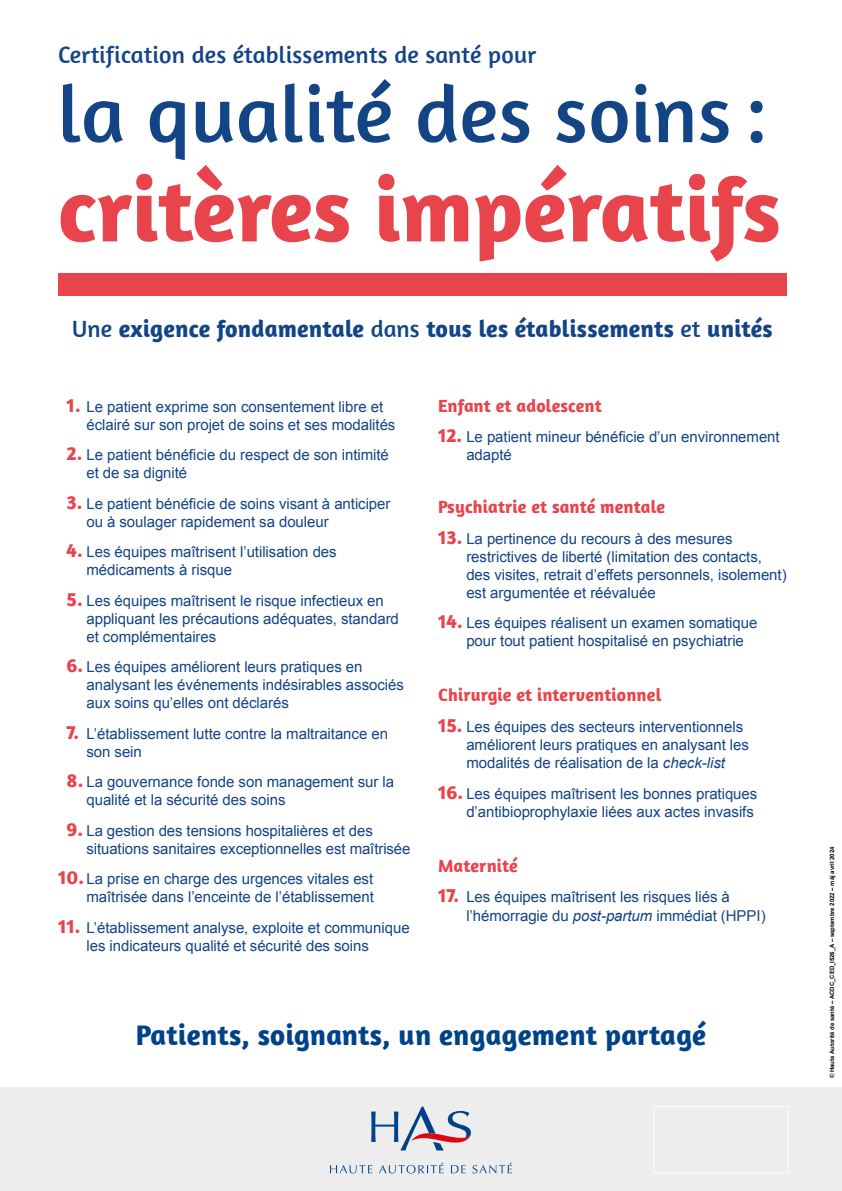
<style>
.page{position:relative;width:842px;height:1191px;background:#fff}
.page>*{position:absolute;margin:0;border:0;box-sizing:border-box;transform-origin:0 0}
.t1{font:700 90.9px "Amaranth";color:#e7454b}
.t2{font:81px "Amaranth";letter-spacing:.01em;color:#134486}
.t3{font:700 29px "Amaranth";letter-spacing:.01em;color:#004289}
.t4{font:700 24px "Amaranth";letter-spacing:.01em;color:#134486}
.t5{font:24px "Amaranth";letter-spacing:.01em;color:#134486}
.t6{font:700 18px "Amaranth";letter-spacing:.01em;color:#e7454b}
.t7{font:15px/18px "Arial";letter-spacing:-.005em;color:#134486}
.t8{font:700 5.9px "Arial";color:#000}
.s1{font-weight:400}
.s2{font-family:"Amaranth";font-weight:700;font-size:20px;color:#e7454b}
.s3{font-style:italic}
</style>
<div class="page">
<div style="left:0;top:1087px;width:842px;height:104px;background:#ededed"></div>
<svg style="left:330px;top:1165px;width:42px;height:8px"></svg>
<svg style="left:379px;top:1162px;width:65px;height:11px"></svg>
<svg style="left:451px;top:1165px;width:15px;height:8px"></svg>
<svg style="left:472px;top:1162px;width:40px;height:11px"></svg>
<svg style="left:371px;top:1106px;width:100px;height:44px"></svg>
<div style="left:653px;top:1106px;width:136px;height:67px;border:1px solid #fff"></div>
<div style="left:58px;top:273px;width:729px;height:23px;background:#e7454b"></div>
<p class="t5" style="left:58px;top:41px;width:480px">Certification des établissements de santé pour</p>
<p class="t2" style="left:58px;top:67px;width:710px">la qualité des soins :</p>
<p class="t1" style="left:58px;top:153px;width:724px">critères impératifs</p>
<p class="t4" style="left:72px;top:314px;width:702px"><span class="s1">Une</span> exigence fondamentale <span class="s1">dans</span> tous les établissements <span class="s1">et</span> unités</p>
<p class="t7" style="left:86px;top:397px;width:310px;text-indent:-20px"><span class="s2">1.</span> Le patient exprime son consentement libre et éclairé sur son projet de soins et ses modalités</p>
<p class="t7" style="left:86px;top:446px;width:304px;text-indent:-20px"><span class="s2">2.</span> Le patient bénéficie du respect de son intimité et de sa dignité</p>
<p class="t7" style="left:86px;top:494px;width:306px;text-indent:-20px"><span class="s2">3.</span> Le patient bénéficie de soins visant à anticiper ou à soulager rapidement sa douleur</p>
<p class="t7" style="left:86px;top:543px;width:252px;text-indent:-20px"><span class="s2">4.</span> Les équipes maîtrisent l’utilisation des médicaments à risque</p>
<p class="t7" style="left:86px;top:591px;width:314px;text-indent:-20px"><span class="s2">5.</span> Les équipes maîtrisent le risque infectieux en appliquant les précautions adéquates, standard et complémentaires</p>
<p class="t7" style="left:86px;top:658px;width:319px;text-indent:-20px"><span class="s2">6.</span> Les équipes améliorent leurs pratiques en analysant les événements indésirables associés aux soins qu’elles ont déclarés</p>
<p class="t7" style="left:86px;top:724px;width:303px;text-indent:-20px"><span class="s2">7.</span> L’établissement lutte contre la maltraitance en son sein</p>
<p class="t7" style="left:86px;top:773px;width:309px;text-indent:-20px"><span class="s2">8.</span> La gouvernance fonde son management sur la qualité et la sécurité des soins</p>
<p class="t7" style="left:86px;top:821px;width:326px;text-indent:-20px"><span class="s2">9.</span> La gestion des tensions hospitalières et des situations sanitaires exceptionnelles est maîtrisée</p>
<p class="t7" style="left:58px;top:870px;width:317px;text-align:right"><span class="s2">10.</span> La prise en charge des urgences vitales est maîtrisée dans l’enceinte de l’établissement</p>
<p class="t7" style="left:86px;top:918px;width:325px;text-indent:-28px"><span class="s2">11.</span> L’établissement analyse, exploite et communique les indicateurs qualité et sécurité des soins</p>
<p class="t6" style="left:438px;top:394px;width:165px">Enfant et adolescent</p>
<p class="t7" style="left:466px;top:428px;width:315px;text-indent:-28px"><span class="s2">12.</span> Le patient mineur bénéficie d’un environnement adapté</p>
<p class="t6" style="left:438px;top:495px;width:229px">Psychiatrie et santé mentale</p>
<p class="t7" style="left:466px;top:529px;width:322px;text-indent:-28px"><span class="s2">13.</span> La pertinence du recours à des mesures restrictives de liberté (limitation des contacts, des visites, retrait d’effets personnels, isolement) est argumentée et réévaluée</p>
<p class="t7" style="left:466px;top:614px;width:293px;text-indent:-28px"><span class="s2">14.</span> Les équipes réalisent un examen somatique pour tout patient hospitalisé en psychiatrie</p>
<p class="t6" style="left:438px;top:684px;width:225px">Chirurgie et interventionnel</p>
<p class="t7" style="left:466px;top:718px;width:284px;text-indent:-28px"><span class="s2">15.</span> Les équipes des secteurs interventionnels améliorent leurs pratiques en analysant les modalités de réalisation de la <span class="s3">check-list</span></p>
<p class="t7" style="left:438px;top:784px;width:321px;text-align:right"><span class="s2">16.</span> Les équipes maîtrisent les bonnes pratiques d’antibioprophylaxie liées aux actes invasifs</p>
<p class="t6" style="left:438px;top:854px;width:81px">Maternité</p>
<p class="t7" style="left:466px;top:888px;width:301px;line-height:18.5px;text-indent:-28px"><span class="s2">17.</span> Les équipes maîtrisent les risques liés à l’hémorragie du <span class="s3">post-partum</span> immédiat (HPPI)</p>
<p class="t3" style="left:136px;top:1016px;width:572px">Patients, soignants, un engagement partagé</p>
<p class="t8" style="left:828px;top:1078px;width:233px;rotate:-90deg">© Haute Autorité de santé – ACDC_CED_I526_A – septembre 2022 – màj avril 2024</p>
</div>
